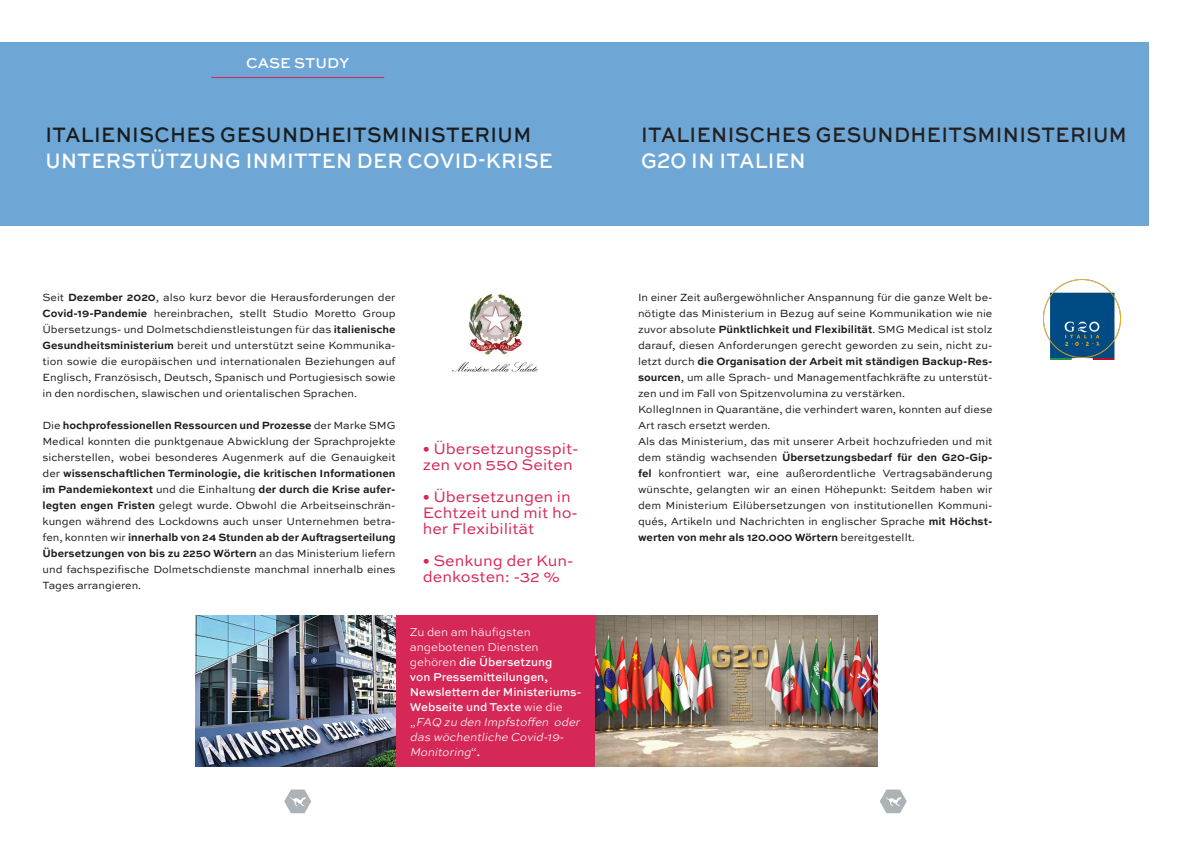
<style>
.page{position:relative;width:1191px;height:842px;background:#fff}
.page>*{position:absolute;margin:0;border:0;box-sizing:border-box;transform-origin:0 0}
.t1{font:500 22px "Sweet Sans Pro";letter-spacing:.02em;color:#181d20;scale:.9 1}
.t2{font:500 22px "Sweet Sans Pro";letter-spacing:.02em;color:#fff;scale:.89 1}
.t3{font:500 22px "Sweet Sans Pro";letter-spacing:.02em;color:#231f20;scale:.9 1}
.t4{font:500 22px "Sweet Sans Pro";letter-spacing:.02em;color:#fff;scale:.9 1}
.t5{font:16px/16px "Sweet Sans Pro";color:#d62856}
.t6{font:500 15px "Sweet Sans Pro";color:#fff}
.t7{font:500 12px/15px "Sweet Sans Pro";color:#fff}
.t8{font:11px/16px "Sweet Sans Pro";color:#181d20;text-align:justify}
.s1{font-weight:700}
.s2{font-weight:300}
.s3{font-weight:300;font-style:italic}
</style>
<div class="page">
<svg style="left:284px;top:789px;width:27px;height:24px"></svg>
<img style="left:1043px;top:280px;width:78px;height:80px">
<div style="left:0;top:43px;width:1148px;height:183px;background:#6ea7d5"></div>
<hr style="left:211px;top:77px;width:173px;height:1px;background:#d62856">
<div style="left:395px;top:616px;width:200px;height:151px;background:#d62856"></div>
<img style="left:595px;top:616px;width:282px;height:151px">
<img style="left:452px;top:294px;width:86px;height:78px">
<svg style="left:880px;top:789px;width:26px;height:24px"></svg>
<img style="left:196px;top:616px;width:199px;height:151px">
<p class="t6" style="left:246px;top:52px;width:105px">CASE STUDY</p>
<p class="t1" style="left:46px;top:118px;width:541px">ITALIENISCHES GESUNDHEITSMINISTERIUM</p>
<p class="t2" style="left:46px;top:145px;width:571px">UNTERSTÜTZUNG INMITTEN DER COVID-KRISE</p>
<p class="t8" style="left:43px;top:289px;width:354px">Seit <span class="s1">Dezember 2020</span>, also kurz bevor die Herausforderungen der <span class="s1">Covid-19-Pandemie</span> hereinbrachen, stellt Studio Moretto Group Übersetzungs- und Dolmetschdienstleistungen für das <span class="s1">italienische Gesundheitsministerium</span> bereit und unterstützt seine Kommunika&shy;tion sowie die europäischen und internationalen Beziehungen auf Englisch, Französisch, Deutsch, Spanisch und Portugiesisch sowie in den nordischen, slawischen und orientalischen Sprachen.</p>
<p class="t8" style="left:43px;top:417px;width:354px">Die <span class="s1">hochprofessionellen Ressourcen und Prozesse</span> der Marke SMG Medical konnten die punktgenaue Abwicklung der Sprachprojekte sicherstellen, wobei besonderes Augenmerk auf die Genauigkeit der <span class="s1">wissenschaftlichen Terminologie, die kritischen Informationen im Pandemiekontext</span> und die Einhaltung <span class="s1">der durch die Krise aufer&shy;legten engen Fristen</span> gelegt wurde. Obwohl die Arbeitseinschrän&shy;kungen während des Lockdowns auch unser Unternehmen betra&shy;fen, konnten wir <span class="s1">innerhalb von 24 Stunden ab der Auftragserteilung Übersetzungen von bis zu 2250 Wörtern</span> an das Ministerium liefern und fachspezifische Dolmetschdienste manchmal innerhalb eines Tages arrangieren.</p>
<p class="t5" style="left:423px;top:440px;width:157px">• Übersetzungsspit&shy;zen von 550 Seiten</p>
<p class="t5" style="left:423px;top:488px;width:149px">• Übersetzungen in</p>
<p class="t5" style="left:423px;top:504px;width:157px">Echtzeit und mit ho&shy;her Flexibilität</p>
<p class="t5" style="left:423px;top:552px;width:152px">• Senkung der Kun&shy;denkosten: -32 %</p>
<p class="t7" style="left:410px;top:624px;width:174px"><span class="s2">Zu den am häufigsten angebotenen Diensten gehören</span> die Übersetzung<br>von Pressemitteilungen,<br>Newslettern der Ministeriums-<br>Webseite und Texte <span class="s2">wie die<br>„</span> <span class="s3">FAQ zu den Impfstoffen oder das wöchentliche Covid-19-<br>Monitoring</span><span class="s2">“</span> .</p>
<p class="t3" style="left:641px;top:118px;width:541px">ITALIENISCHES GESUNDHEITSMINISTERIUM</p>
<p class="t4" style="left:641px;top:145px;width:184px">G20 IN ITALIEN</p>
<p class="t8" style="left:638px;top:289px;width:356px">In einer Zeit außergewöhnlicher Anspannung für die ganze Welt be&shy;nötigte das Ministerium in Bezug auf seine Kommunikation wie nie zuvor absolute <span class="s1">Pünktlichkeit und Flexibilität</span>. SMG Medical ist stolz darauf, diesen Anforderungen gerecht geworden zu sein, nicht zu&shy;letzt durch <span class="s1">die Organisation der Arbeit mit ständigen Backup-Res&shy;sourcen</span>, um alle Sprach- und Managementfachkräfte zu unterstüt&shy;zen und im Fall von Spitzenvolumina zu verstärken.</p>
<p class="t8" style="left:638px;top:401px;width:356px">KollegInnen in Quarantäne, die verhindert waren, konnten auf diese<br>Art rasch ersetzt werden.</p>
<p class="t8" style="left:638px;top:433px;width:356px">Als das Ministerium, das mit unserer Arbeit hochzufrieden und mit dem ständig wachsenden <span class="s1">Übersetzungsbedarf für den G20-Gip&shy;fel</span> konfrontiert war, eine außerordentliche Vertragsabänderung wünschte, gelangten wir an einen Höhepunkt: Seitdem haben wir dem Ministerium Eilübersetzungen von institutionellen Kommuni&shy;qués, Artikeln und Nachrichten in englischer Sprache <span class="s1">mit Höchst&shy;werten von mehr als 120.000 Wörtern</span> bereitgestellt.</p>
</div>
